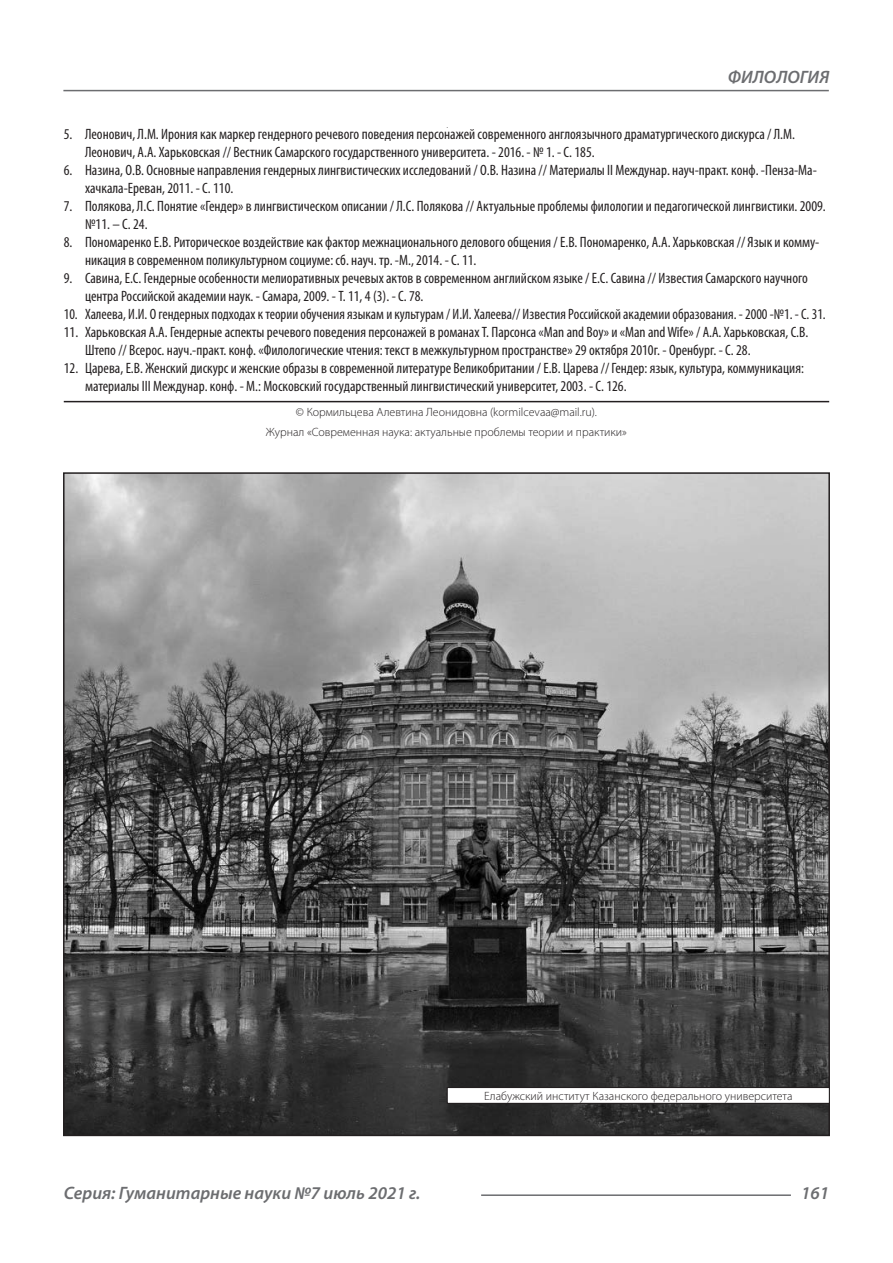
<style>
.page{position:relative;width:893px;height:1263px;background:#fff}
.page>*{position:absolute;margin:0;border:0;box-sizing:border-box;transform-origin:0 0}
.t1{font:italic 600 18px "Myriad Pro";color:#6c6d70}
.t2{font:condensed 15px/18px "Myriad Pro";color:#231f20}
.Автор_копирайт{font:300 12px "Myriad Pro";color:#231f20}
</style>
<div class="page">
<hr style="left:63px;top:90px;width:766px;height:1px;background:#6c6d70">
<hr style="left:481px;top:1194px;width:310px;height:2px;background:#6c6d70">
<hr style="left:64px;top:401px;width:765px;height:1px;background:#231f20">
<img style="left:66px;top:475px;width:761px;height:658px">
<div style="left:447px;top:1087px;width:382px;height:16px;background:#fff"></div>
<div style="left:447px;top:1087px;width:383px;height:17px;border:1px solid #231f20"></div>
<p class="t1" style="left:728px;top:66px;width:103px">ФИЛОЛОГИЯ</p>
<p class="t2" style="left:85px;top:125px;width:712px;text-indent:-21px">5. Леонович, Л.М. Ирония как маркер гендерного речевого поведения персонажей современного англоязычного драматургического дискурса / Л.М.<br>Леонович, А.А. Харьковская // Вестник Самарского государственного университета. - 2016. - № 1. - С. 185.</p>
<p class="t2" style="left:85px;top:161px;width:733px;text-indent:-21px">6. Назина, О.В. Основные направления гендерных лингвистических исследований / О.В. Назина // Материалы II Междунар. науч-практ. конф. -Пенза-Ма&shy;хачкала-Ереван, 2011. - С. 110.</p>
<p class="t2" style="left:85px;top:197px;width:742px;text-indent:-21px">7. Полякова, Л.С. Понятие «Гендер» в лингвистическом описании / Л.С. Полякова // Актуальные проблемы филологии и педагогической лингвистики. 2009. №11. – С. 24.</p>
<p class="t2" style="left:85px;top:233px;width:736px;text-indent:-21px">8. Пономаренко Е.В. Риторическое воздействие как фактор межнационального делового общения / Е.В. Пономаренко, А.А. Харьковская // Язык и комму&shy;никация в современном поликультурном социуме: сб. науч. тр. -М., 2014. - С. 11.</p>
<p class="t2" style="left:85px;top:269px;width:724px;text-indent:-21px">9. Савина, Е.С. Гендерные особенности мелиоративных речевых актов в современном английском языке / Е.С. Савина // Известия Самарского научного центра Российской академии наук. - Самара, 2009. - Т. 11, 4 (3). - С. 78.</p>
<p class="t2" style="left:64px;top:305px;width:763px">10. Халеева, И.И. О гендерных подходах к теории обучения языкам и культурам / И.И. Халеева// Известия Российской академии образования. - 2000 -№1. - С. 31.</p>
<p class="t2" style="left:85px;top:323px;width:725px;text-indent:-21px">11. Харьковская А.А. Гендерные аспекты речевого поведения персонажей в романах Т. Парсонса «Man and Boy» и «Man and Wife» / А.А. Харьковская, С.В.<br>Штепо // Всерос. науч.-практ. конф. «Филологические чтения: текст в межкультурном пространстве» 29 октября 2010г. - Оренбург. - С. 28.</p>
<p class="t2" style="left:85px;top:359px;width:720px;text-indent:-21px">12. Царева, Е.В. Женский дискурс и женские образы в современной литературе Великобритании / Е.В. Царева // Гендер: язык, культура, коммуникация: материалы III Междунар. конф. - М.: Московский государственный лингвистический университет, 2003. - С. 126.</p>
<p class="Автор_копирайт" style="left:296px;top:405px;width:302px">© Кормильцева Алевтина Леонидовна (kormilcevaa@mail.ru).</p>
<p class="Автор_копирайт" style="left:266px;top:424px;width:363px">Журнал «Современная наука: актуальные проблемы теории и практики»</p>
<p class="Автор_копирайт" style="left:484px;top:1089px;width:310px">Елабужский институт Казанского федерального университета</p>
<p class="t1" style="left:64px;top:1182px;width:358px">Серия: Гуманитарные науки №7 июль 2021 г.</p>
<p class="t1" style="left:801px;top:1182px;width:30px">161</p>
</div>
